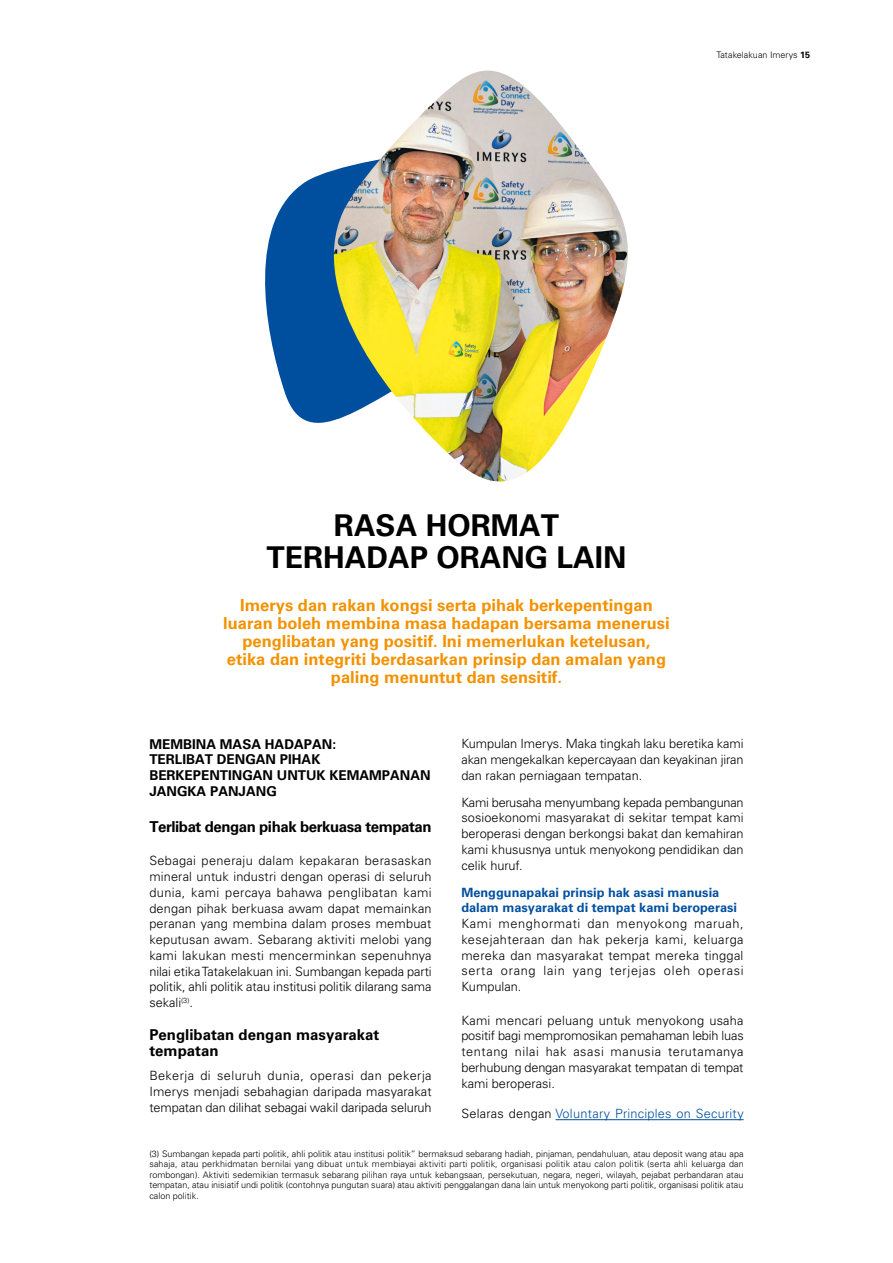
<style>
.page{position:relative;width:893px;height:1263px;background:#fff}
.page>*{position:absolute;margin:0;border:0;box-sizing:border-box;transform-origin:0 0}
.t1{font:700 30px/31.5px "Univers LT Std";color:#000;text-align:center}
.t2{font:700 16.5px/18px "Univers LT Std";color:#f39200;text-align:center}
.t3{font:700 15px "Univers LT Std";letter-spacing:-.03em;color:#000}
.t4{font:700 15px/15.8px "Univers LT Std";color:#000}
.t5{font:700 13.5px/15.8px "Univers LT Std";color:#000}
.t6{font:300 12.75px/15.8px "Univers LT Std";letter-spacing:-.005em;color:#000;text-align:justify}
.t7{font:700 12.75px/15.8px "Univers LT Std";color:#004f9f}
.t8{font:300 12.75px "Univers LT Std";letter-spacing:.02em;color:#004f9f}
.t9{font:300 9px/10.5px "Univers LT Std";letter-spacing:-.005em;color:#000;text-align:justify}
.s1{font-weight:700}
.s2{color:#000}
</style>
<div class="page">
<hr style="left:556px;top:1119px;width:188px;height:1px;background:#004f9f">
<svg style="left:265px;top:182px;width:40px;height:238px;fill:#004f9f"></svg>
<img style="left:305px;top:71px;width:323px;height:411px">
<p class="t9" style="left:716px;top:49px;width:95px">Tatakelakuan Imerys <span class="s1">15</span></p>
<h1 class="t1" style="left:266px;top:510px;width:362px">RASA HORMAT<br>TERHADAP ORANG LAIN</h1>
<p class="t2" style="left:223px;top:597px;width:448px">Imerys dan rakan kongsi serta pihak berkepentingan luaran boleh membina masa hadapan bersama menerusi penglibatan yang positif. Ini memerlukan ketelusan, etika dan integriti berdasarkan prinsip dan amalan yang paling menuntut dan sensitif.</p>
<p class="t5" style="left:149px;top:736px;width:283px">MEMBINA MASA HADAPAN:<br>TERLIBAT DENGAN PIHAK<br>BERKEPENTINGAN UNTUK KEMAMPANAN<br>JANGKA PANJANG</p>
<p class="t3" style="left:149px;top:818px;width:284px">Terlibat dengan pihak berkuasa tempatan</p>
<p class="t6" style="left:149px;top:853px;width:284px">Sebagai peneraju dalam kepakaran berasaskan mineral untuk industri dengan operasi di seluruh dunia, kami percaya bahawa penglibatan kami dengan pihak berkuasa awam dapat memainkan peranan yang membina dalam proses membuat keputusan awam. Sebarang aktiviti melobi yang kami lakukan mesti mencerminkan sepenuhnya nilai etika Tatakelakuan ini. Sumbangan kepada parti politik, ahli politik atau institusi politik dilarang sama sekali<sup>(3)</sup>.</p>
<p class="t4" style="left:149px;top:1027px;width:232px">Penglibatan dengan masyarakat tempatan</p>
<p class="t6" style="left:149px;top:1068px;width:284px">Bekerja di seluruh dunia, operasi dan pekerja Imerys menjadi sebahagian daripada masyarakat tempatan dan dilihat sebagai wakil daripada seluruh</p>
<p class="t6" style="left:461px;top:736px;width:284px">Kumpulan Imerys. Maka tingkah laku beretika kami akan mengekalkan kepercayaan dan keyakinan jiran dan rakan perniagaan tempatan.</p>
<p class="t6" style="left:461px;top:794px;width:284px">Kami berusaha menyumbang kepada pembangunan sosioekonomi masyarakat di sekitar tempat kami beroperasi dengan berkongsi bakat dan kemahiran kami khususnya untuk menyokong pendidikan dan celik huruf.</p>
<p class="t7" style="left:461px;top:884px;width:277px">Menggunapakai prinsip hak asasi manusia dalam masyarakat di tempat kami beroperasi</p>
<p class="t6" style="left:461px;top:916px;width:284px">Kami menghormati dan menyokong maruah, kesejahteraan dan hak pekerja kami, keluarga mereka dan masyarakat tempat mereka tinggal serta orang lain yang terjejas oleh operasi Kumpulan.</p>
<p class="t6" style="left:461px;top:1012px;width:284px">Kami mencari peluang untuk menyokong usaha positif bagi mempromosikan pemahaman lebih luas tentang nilai hak asasi manusia terutamanya berhubung dengan masyarakat tempatan di tempat kami beroperasi.</p>
<p class="t8" style="left:461px;top:1106px;width:284px"><span class="s2">Selaras dengan</span> Voluntary Principles on Security</p>
<p class="t9" style="left:149px;top:1148px;width:596px">(3) Sumbangan kepada parti politik, ahli politik atau institusi politik” bermaksud sebarang hadiah, pinjaman, pendahuluan, atau deposit wang atau apa sahaja, atau perkhidmatan bernilai yang dibuat untuk membiayai aktiviti parti politik, organisasi politik atau calon politik (serta ahli keluarga dan rombongan). Aktiviti sedemikian termasuk sebarang pilihan raya untuk kebangsaan, persekutuan, negara, negeri, wilayah, pejabat perbandaran atau tempatan, atau inisiatif undi politik (contohnya pungutan suara) atau aktiviti penggalangan dana lain untuk menyokong parti politik, organisasi politik atau calon politik.</p>
</div>
